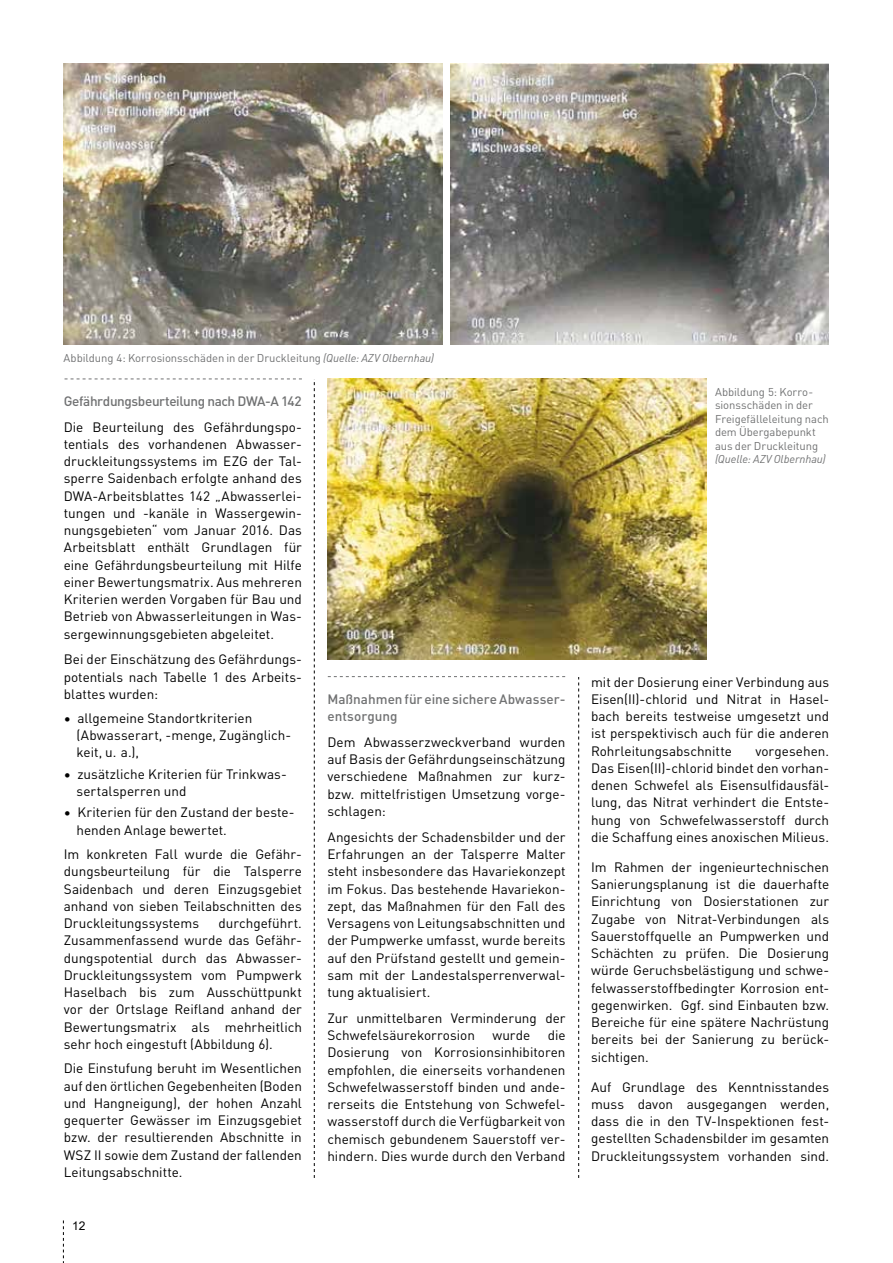
<style>
.page{position:relative;width:893px;height:1263px;background:#fff}
.page>*{position:absolute;margin:0;border:0;box-sizing:border-box;transform-origin:0 0}
.t1{font:13.5px/17.2px "DINOT";color:#000;text-align:justify}
.t2{font:500 13.5px/17.2px "DINOT";color:#707172}
.t3{font:500 13.5px "DINOT";letter-spacing:-.03em;color:#707172}
.t4{font:12px "Arial";color:#000}
.t5{font:11.25px/13.5px "DINOT";letter-spacing:-.005em;color:#707172}
.t6{font:italic 11.25px "DINOT";letter-spacing:-.01em;color:#707172}
.s1{font-style:italic}
</style>
<div class="page">
<svg style="left:63px;top:1220px;width:1px;height:43px"></svg>
<svg style="left:314px;top:379px;width:1px;height:799px"></svg>
<svg style="left:578px;top:677px;width:1px;height:501px"></svg>
<img style="left:64px;top:64px;width:378px;height:280px">
<img style="left:450px;top:64px;width:378px;height:280px">
<img style="left:327px;top:379px;width:379px;height:280px">
<svg style="left:65px;top:379px;width:237px;height:1px"></svg>
<svg style="left:328px;top:676px;width:237px;height:1px"></svg>
<p class="t5" style="left:64px;top:350px;width:372px">Abbildung 4: Korrosionsschäden in der Druckleitung <span class="s1">(Quelle: AZV Olbernhau)</span></p>
<p class="t3" style="left:64px;top:391px;width:239px">Gefährdungsbeurteilung nach DWA-A 142</p>
<p class="t1" style="left:64px;top:417px;width:240px">Die Beurteilung des Gefährdungspo&shy;tentials des vorhandenen Abwasser&shy;druckleitungssystems im EZG der Tal&shy;sperre Saidenbach erfolgte anhand des DWA-Arbeitsblattes 142 „Abwasserlei&shy;tungen und -kanäle in Wassergewin&shy;nungsgebieten“ vom Januar 2016. Das Arbeitsblatt enthält Grundlagen für eine Gefährdungsbeurteilung mit Hilfe einer Bewertungsmatrix. Aus mehreren Kriterien werden Vorgaben für Bau und Betrieb von Abwasserleitungen in Was&shy;sergewinnungsgebieten abgeleitet.</p>
<p class="t1" style="left:64px;top:650px;width:240px">Bei der Einschätzung des Gefährdungs&shy;potentials nach Tabelle 1 des Arbeits&shy;blattes wurden:</p>
<p class="t1" style="left:77px;top:708px;width:216px;text-align:left;text-indent:-13px">• allgemeine Standortkriterien (Abwasserart, -menge, Zugänglich&shy;keit, u. a.),</p>
<p class="t1" style="left:77px;top:764px;width:212px;text-indent:-13px">• zusätzliche Kriterien für Trinkwas&shy;sertalsperren und</p>
<p class="t1" style="left:77px;top:803px;width:220px;text-indent:-13px">• Kriterien für den Zustand der beste&shy;henden Anlage bewertet.</p>
<p class="t1" style="left:64px;top:845px;width:240px">Im konkreten Fall wurde die Gefähr&shy;dungsbeurteilung für die Talsperre Saidenbach und deren Einzugsgebiet anhand von sieben Teilabschnitten des Druckleitungssystems</p>
<p class="t1" style="left:64px;top:914px;width:240px;text-indent:155px">durchgeführt.<br>Zusammenfassend wurde das Gefähr&shy;dungspotential durch das Abwasser-Druckleitungssystem vom Pumpwerk Haselbach bis zum Ausschüttpunkt vor der Ortslage Reifland anhand der Bewertungsmatrix als mehrheitlich sehr hoch eingestuft (Abbildung 6).</p>
<p class="t1" style="left:64px;top:1059px;width:240px">Die Einstufung beruht im Wesentlichen auf den örtlichen Gegebenheiten (Boden und Hangneigung), der hohen Anzahl gequerter Gewässer im Einzugsgebiet bzw. der resultierenden Abschnitte in WSZ II sowie dem Zustand der fallenden Leitungsabschnitte.</p>
<p class="t4" style="left:72px;top:1217px;width:15px">12</p>
<p class="t2" style="left:327px;top:689px;width:240px">Maßnahmen für eine sichere Abwasser&shy;entsorgung</p>
<p class="t1" style="left:327px;top:732px;width:240px">Dem Abwasserzweckverband wurden auf Basis der Gefährdungseinschätzung verschiedene Maßnahmen zur kurz&shy;bzw. mittelfristigen Umsetzung vorge&shy;schlagen:</p>
<p class="t1" style="left:327px;top:827px;width:240px">Angesichts der Schadensbilder und der Erfahrungen an der Talsperre Malter steht insbesondere das Havariekonzept im Fokus. Das bestehende Havariekon&shy;zept, das Maßnahmen für den Fall des Versagens von Leitungsabschnitten und der Pumpwerke umfasst, wurde bereits auf den Prüfstand gestellt und gemein&shy;sam mit der Landestalsperrenverwal&shy;tung aktualisiert.</p>
<p class="t1" style="left:327px;top:1008px;width:240px">Zur unmittelbaren Verminderung der<br>Schwefelsäurekorrosion</p>
<p class="t1" style="left:327px;top:1026px;width:240px;text-indent:220px">die Dosierung von Korrosionsinhibitoren empfohlen, die einerseits vorhandenen Schwefelwasserstoff binden und ande&shy;rerseits die Entstehung von Schwefel&shy;wasserstoff durch die Verfügbarkeit von chemisch gebundenem Sauerstoff ver&shy;hindern. Dies wurde durch den Verband</p>
<p class="t1" style="left:492px;top:1026px;width:40px">wurde</p>
<p class="t5" style="left:715px;top:384px;width:115px">Abbildung 5: Korro&shy;sionsschäden in der<br>Freigefälleleitung nach dem Übergabepunkt aus der Druckleitung</p>
<p class="t6" style="left:715px;top:451px;width:112px">(Quelle: AZV Olbernhau)</p>
<p class="t1" style="left:591px;top:672px;width:240px">mit der Dosierung einer Verbindung aus Eisen(II)-chlorid und Nitrat in Hasel&shy;bach bereits testweise umgesetzt und ist perspektivisch auch für die anderen Rohrleitungsabschnitte</p>
<p class="t1" style="left:591px;top:741px;width:240px;text-indent:164px">vorgesehen.<br>Das Eisen(II)-chlorid bindet den vorhan&shy;denen Schwefel als Eisensulfidausfäl&shy;lung, das Nitrat verhindert die Entste&shy;hung von Schwefelwasserstoff durch die Schaffung eines anoxischen Milieus.</p>
<p class="t1" style="left:591px;top:857px;width:240px">Im Rahmen der ingenieurtechnischen Sanierungsplanung ist die dauerhafte Einrichtung von Dosierstationen zur Zugabe von Nitrat-Verbindungen als Sauerstoffquelle an Pumpwerken und Schächten zu prüfen. Die Dosierung würde Geruchsbelästigung und schwe&shy;felwasserstoffbedingter Korrosion ent&shy;gegenwirken. Ggf. sind Einbauten bzw.<br>Bereiche für eine spätere Nachrüstung bereits bei der Sanierung zu berück&shy;sichtigen.</p>
<p class="t1" style="left:591px;top:1077px;width:240px">Auf Grundlage des Kenntnisstandes muss davon ausgegangen werden, dass die in den TV-Inspektionen fest&shy;gestellten Schadensbilder im gesamten Druckleitungssystem vorhanden sind.</p>
</div>
